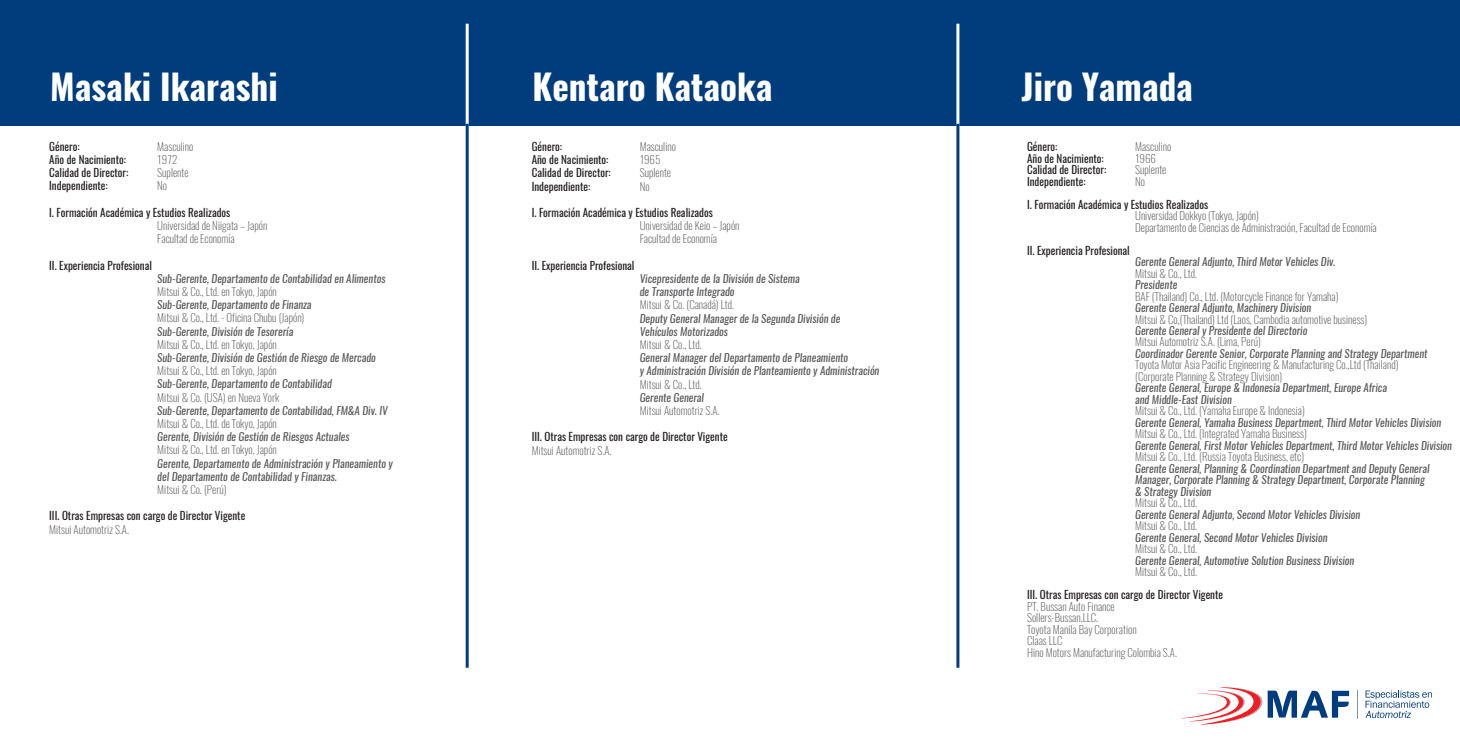
<style>
.page{position:relative;width:1460px;height:741px;background:#fff}
.page>*{position:absolute;margin:0;border:0;box-sizing:border-box;transform-origin:0 0}
.t1{font:700 35px "Oswald";color:#fff}
.t2{font:italic 11px/13.2px "Oswald";color:#57585a}
.t3{font:200 11px/11.5px "Oswald";color:#57585a}
.t4{font:11px "Oswald";color:#231f20}
</style>
<div class="page">
<div style="left:1px;top:0;width:1458px;height:126px;background:#013d7d"></div>
<hr style="left:465px;top:24px;width:3px;height:102px;background:#fff">
<hr style="left:465px;top:124px;width:3px;height:544px;background:#013d7d">
<hr style="left:956px;top:24px;width:3px;height:102px;background:#fff">
<hr style="left:956px;top:124px;width:3px;height:544px;background:#013d7d">
<svg style="left:1365px;top:690px;width:66px;height:28px"></svg>
<svg style="left:1181px;top:687px;width:167px;height:38px"></svg>
<h1 class="t1" style="left:50px;top:63px;width:229px">Masaki Ikarashi</h1>
<h1 class="t1" style="left:1021px;top:63px;width:173px">Jiro Yamada</h1>
<p class="t4" style="left:531px;top:139px;width:32px">Género:</p>
<p class="t3" style="left:639px;top:141px;width:38px">Masculino</p>
<p class="t4" style="left:531px;top:152px;width:78px">Año de Nacimiento:</p>
<p class="t3" style="left:639px;top:154px;width:22px">1965</p>
<p class="t4" style="left:531px;top:165px;width:81px">Calidad de Director:</p>
<p class="t3" style="left:639px;top:167px;width:33px">Suplente</p>
<p class="t4" style="left:531px;top:179px;width:60px">Independiente:</p>
<p class="t3" style="left:639px;top:180px;width:11px">No</p>
<p class="t4" style="left:531px;top:205px;width:183px">I. Formación Académica y Estudios Realizados</p>
<p class="t3" style="left:639px;top:219px;width:101px;line-height:13.2px">Universidad de Keio – Japón<br>Facultad de Economía</p>
<p class="t4" style="left:531px;top:258px;width:104px">II. Experiencia Profesional</p>
<p class="t2" style="left:639px;top:272px;width:161px">Vicepresidente de la División de Sistema de Transporte Integrado</p>
<p class="t3" style="left:639px;top:299px;width:96px">Mitsui &amp; Co. (Canadá) Ltd.</p>
<p class="t2" style="left:639px;top:312px;width:202px">Deputy General Manager de la Segunda División de<br>Vehículos Motorizados</p>
<p class="t3" style="left:639px;top:339px;width:63px">Mitsui &amp; Co., Ltd.</p>
<p class="t2" style="left:639px;top:351px;width:241px">General Manager del Departamento de Planeamiento<br>y Administración División de Planteamiento y Administración</p>
<p class="t3" style="left:639px;top:378px;width:63px">Mitsui &amp; Co., Ltd.</p>
<p class="t2" style="left:639px;top:391px;width:66px">Gerente General</p>
<p class="t3" style="left:639px;top:405px;width:81px">Mitsui Automotriz S.A.</p>
<p class="t4" style="left:531px;top:429px;width:197px">III. Otras Empresas con cargo de Director Vigente</p>
<p class="t3" style="left:531px;top:444px;width:81px">Mitsui Automotriz S.A.</p>
<h1 class="t1" style="left:532px;top:63px;width:241px">Kentaro Kataoka</h1>
<p class="t4" style="left:49px;top:139px;width:32px">Género:</p>
<p class="t3" style="left:157px;top:141px;width:38px">Masculino</p>
<p class="t4" style="left:49px;top:152px;width:78px">Año de Nacimiento:</p>
<p class="t3" style="left:157px;top:154px;width:22px">1972</p>
<p class="t4" style="left:49px;top:165px;width:81px">Calidad de Director:</p>
<p class="t3" style="left:157px;top:167px;width:33px">Suplente</p>
<p class="t4" style="left:49px;top:178px;width:60px">Independiente:</p>
<p class="t3" style="left:157px;top:180px;width:11px">No</p>
<p class="t4" style="left:49px;top:205px;width:183px">I. Formación Académica y Estudios Realizados</p>
<p class="t3" style="left:157px;top:219px;width:111px;line-height:13.2px">Universidad de Niigata – Japón<br>Facultad de Economía</p>
<p class="t4" style="left:49px;top:258px;width:104px">II. Experiencia Profesional</p>
<p class="t2" style="left:157px;top:272px;width:230px">Sub-Gerente, Departamento de Contabilidad en Alimentos</p>
<p class="t3" style="left:157px;top:286px;width:121px">Mitsui &amp; Co., Ltd. en Tokyo, Japón</p>
<p class="t2" style="left:157px;top:298px;width:156px">Sub-Gerente, Departamento de Finanza</p>
<p class="t3" style="left:157px;top:312px;width:149px">Mitsui &amp; Co., Ltd. - Oficina Chubu (Japón)</p>
<p class="t2" style="left:157px;top:325px;width:137px">Sub-Gerente, División de Tesorería</p>
<p class="t3" style="left:157px;top:339px;width:121px">Mitsui &amp; Co., Ltd. en Tokyo, Japón</p>
<p class="t2" style="left:157px;top:351px;width:220px">Sub-Gerente, División de Gestión de Riesgo de Mercado</p>
<p class="t3" style="left:157px;top:365px;width:121px">Mitsui &amp; Co., Ltd. en Tokyo, Japón</p>
<p class="t2" style="left:157px;top:377px;width:176px">Sub-Gerente, Departamento de Contabilidad</p>
<p class="t3" style="left:157px;top:391px;width:123px">Mitsui &amp; Co. (USA) en Nueva York</p>
<p class="t2" style="left:157px;top:404px;width:232px">Sub-Gerente, Departamento de Contabilidad, FM&amp;A Div. IV</p>
<p class="t3" style="left:157px;top:418px;width:121px">Mitsui &amp; Co., Ltd. de Tokyo, Japón</p>
<p class="t2" style="left:157px;top:430px;width:194px">Gerente, División de Gestión de Riesgos Actuales</p>
<p class="t3" style="left:157px;top:444px;width:121px">Mitsui &amp; Co., Ltd. en Tokyo, Japón</p>
<p class="t2" style="left:157px;top:457px;width:237px">Gerente, Departamento de Administración y Planeamiento y del Departamento de Contabilidad y Finanzas.</p>
<p class="t3" style="left:157px;top:484px;width:71px">Mitsui &amp; Co. (Perú)</p>
<p class="t4" style="left:49px;top:508px;width:197px">III. Otras Empresas con cargo de Director Vigente</p>
<p class="t3" style="left:49px;top:523px;width:81px">Mitsui Automotriz S.A.</p>
<p class="t4" style="left:1027px;top:139px;width:32px">Género:</p>
<p class="t3" style="left:1135px;top:141px;width:38px">Masculino</p>
<p class="t4" style="left:1027px;top:150px;width:78px">Año de Nacimiento:</p>
<p class="t3" style="left:1135px;top:152px;width:22px">1966</p>
<p class="t4" style="left:1027px;top:162px;width:81px">Calidad de Director:</p>
<p class="t3" style="left:1135px;top:164px;width:33px">Suplente</p>
<p class="t4" style="left:1027px;top:173px;width:60px">Independiente:</p>
<p class="t3" style="left:1135px;top:175px;width:11px">No</p>
<p class="t4" style="left:1027px;top:196px;width:183px">I. Formación Académica y Estudios Realizados</p>
<p class="t3" style="left:1135px;top:210px;width:243px">Universidad Dokkyo (Tokyo, Japón)<br>Departamento de Ciencias de Administración, Facultad de Economía</p>
<p class="t4" style="left:1027px;top:242px;width:104px">II. Experiencia Profesional</p>
<p class="t2" style="left:1135px;top:255px;width:202px">Gerente General Adjunto, Third Motor Vehicles Div.</p>
<p class="t3" style="left:1135px;top:267px;width:63px">Mitsui &amp; Co., Ltd.</p>
<p class="t2" style="left:1135px;top:278px;width:44px">Presidente</p>
<p class="t3" style="left:1135px;top:290px;width:205px">BAF (Thailand) Co., Ltd. (Motorcycle Finance for Yamaha)</p>
<p class="t2" style="left:1135px;top:301px;width:178px">Gerente General Adjunto, Machinery Division</p>
<p class="t3" style="left:1135px;top:313px;width:234px">Mitsui &amp; Co,(Thailand) Ltd (Laos, Cambodia automotive business)</p>
<p class="t2" style="left:1135px;top:324px;width:174px">Gerente General y Presidente del Directorio</p>
<p class="t3" style="left:1135px;top:336px;width:127px">Mitsui Automotriz S.A. (Lima, Perú)</p>
<p class="t2" style="left:1135px;top:347px;width:294px">Coordinador Gerente Senior, Corporate Planning and Strategy Department</p>
<p class="t3" style="left:1135px;top:359px;width:265px">Toyota Motor Asia Pacific Engineering &amp; Manufacturing Co.,Ltd (Thailand) (Corporate Planning &amp; Strategy Division)</p>
<p class="t2" style="left:1135px;top:382px;width:253px;line-height:11.5px">Gerente General, Europe &amp; Indonesia Department, Europe Africa and Middle-East Division</p>
<p class="t3" style="left:1135px;top:405px;width:171px">Mitsui &amp; Co., Ltd. (Yamaha Europe &amp; Indonesia)</p>
<p class="t2" style="left:1135px;top:416px;width:308px">Gerente General, Yamaha Business Department, Third Motor Vehicles Division</p>
<p class="t3" style="left:1135px;top:428px;width:173px">Mitsui &amp; Co., Ltd. (Integrated Yamaha Business)</p>
<p class="t2" style="left:1135px;top:439px;width:318px">Gerente General, First Motor Vehicles Department, Third Motor Vehicles Division</p>
<p class="t3" style="left:1135px;top:451px;width:170px">Mitsui &amp; Co., Ltd. (Russia Toyota Business, etc)</p>
<p class="t2" style="left:1135px;top:463px;width:296px;line-height:11.5px">Gerente General, Planning &amp; Coordination Department and Deputy General<br>Manager, Corporate Planning &amp; Strategy Department, Corporate Planning &amp; Strategy Division</p>
<p class="t3" style="left:1135px;top:497px;width:63px">Mitsui &amp; Co., Ltd.</p>
<p class="t2" style="left:1135px;top:508px;width:227px">Gerente General Adjunto, Second Motor Vehicles Division</p>
<p class="t3" style="left:1135px;top:520px;width:63px">Mitsui &amp; Co., Ltd.</p>
<p class="t2" style="left:1135px;top:531px;width:194px">Gerente General, Second Motor Vehicles Division</p>
<p class="t3" style="left:1135px;top:543px;width:63px">Mitsui &amp; Co., Ltd.</p>
<p class="t2" style="left:1135px;top:554px;width:221px">Gerente General, Automotive Solution Business Division</p>
<p class="t3" style="left:1135px;top:566px;width:63px">Mitsui &amp; Co., Ltd.</p>
<p class="t4" style="left:1027px;top:587px;width:197px">III. Otras Empresas con cargo de Director Vigente</p>
<p class="t3" style="left:1027px;top:601px;width:151px">PT. Bussan Auto Finance<br>Sollers-Bussan,LLC.<br>Toyota Manila Bay Corporation<br>Claas LLC<br>Hino Motors Manufacturing Colombia S.A.</p>
</div>
